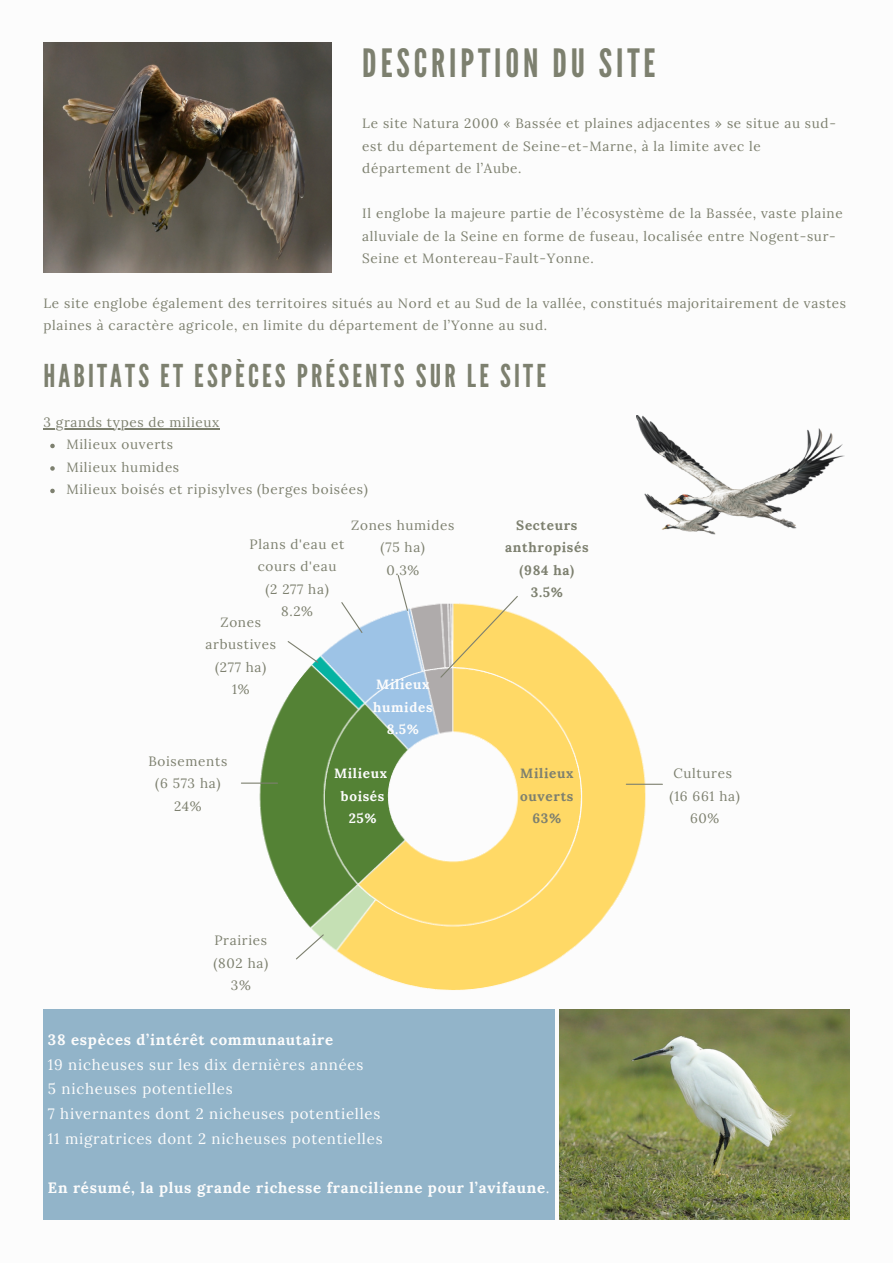
<style>
.page{position:relative;width:893px;height:1264px;background:#fff}
.page>*{position:absolute;margin:0;border:0;box-sizing:border-box;transform-origin:0 0}
.t1{font:39px "League Gothic";letter-spacing:.1em;color:#7d806f}
.t2{font:31.5px "League Gothic";letter-spacing:.1em;color:#7d806f}
.t3{font:15px "Lora";letter-spacing:.05em;color:#fcfcfc}
.t4{font:700 15px "Lora";letter-spacing:.05em;color:#fcfcfc}
.t5{font:13.5px/22.5px "Lora";letter-spacing:.05em;color:#7d806f}
.t6{font:700 13.5px/22.5px "Lora";letter-spacing:.05em;color:#7d806f}
.t7{font:700 13.5px/22.5px "Lora";letter-spacing:.05em;color:#fcfcfc}
.s1{font-weight:400}
</style>
<div class="page">
<img style="left:43px;top:43px;width:288px;height:229px">
<img style="left:559px;top:1009px;width:290px;height:210px">
<img style="left:241px;top:603px;width:422px;height:387px">
<hr style="left:626px;top:783px;width:36px;height:1px;background:#7d806f">
<hr style="left:241px;top:782px;width:36px;height:1px;background:#7d806f">
<svg style="left:295px;top:933px;width:30px;height:27px"></svg>
<svg style="left:286px;top:640px;width:33px;height:24px"></svg>
<svg style="left:340px;top:602px;width:23px;height:32px"></svg>
<svg style="left:397px;top:575px;width:12px;height:36px"></svg>
<svg style="left:439px;top:596px;width:80px;height:82px;background:#f2d889"></svg>
<img style="left:636px;top:415px;width:208px;height:120px">
<svg style="left:50px;top:443px;width:5px;height:5px"></svg>
<svg style="left:50px;top:466px;width:5px;height:4px"></svg>
<svg style="left:50px;top:488px;width:5px;height:5px"></svg>
<hr style="left:43px;top:428px;width:177px;height:1px;background:#7d806f">
<div style="left:43px;top:1009px;width:512px;height:210px;background:#92b4c9"></div>
<p class="t1" style="left:362px;top:41px;width:295px">DESCRIPTION DU SITE</p>
<p class="t5" style="left:362px;top:112px;width:475px">Le site Natura 2000 « Bassée et plaines adjacentes » se situe au sud&shy;est du département de Seine-et-Marne, à la limite avec le département de l’Aube.</p>
<p class="t5" style="left:362px;top:202px;width:482px">Il englobe la majeure partie de l’écosystème de la Bassée, vaste plaine alluviale de la Seine en forme de fuseau, localisée entre Nogent-sur-<br>Seine et Montereau-Fault-Yonne.</p>
<p class="t5" style="left:43px;top:291px;width:804px">Le site englobe également des territoires situés au Nord et au Sud de la vallée, constitués majoritairement de vastes plaines à caractère agricole, en limite du département de l’Yonne au sud.</p>
<p class="t2" style="left:43px;top:357px;width:504px">HABITATS ET ESPÈCES PRÉSENTS SUR LE SITE</p>
<p class="t5" style="left:43px;top:410px;width:177px">3 grands types de milieux</p>
<p class="t5" style="left:66px;top:433px;width:108px">Milieux ouverts</p>
<p class="t5" style="left:66px;top:455px;width:114px">Milieux humides</p>
<p class="t5" style="left:66px;top:478px;width:303px">Milieux boisés et ripisylves (berges boisées)</p>
<p class="t5" style="left:351px;top:513px;width:105px">Zones humides</p>
<p class="t5" style="left:380px;top:536px;width:46px">(75 ha)</p>
<p class="t5" style="left:386px;top:558px;width:34px">0.3%</p>
<p class="t5" style="left:249px;top:532px;width:96px;text-align:center">Plans d'eau et cours d'eau</p>
<p class="t5" style="left:265px;top:577px;width:65px">(2 277 ha)</p>
<p class="t5" style="left:281px;top:600px;width:33px">8.2%</p>
<p class="t5" style="left:205px;top:610px;width:72px;text-align:center">Zones arbustives</p>
<p class="t5" style="left:215px;top:655px;width:53px">(277 ha)</p>
<p class="t5" style="left:232px;top:677px;width:19px">1%</p>
<p class="t7" style="left:373px;top:673px;width:61px">Milieux humides</p>
<p class="t7" style="left:386px;top:718px;width:34px">8.5%</p>
<p class="t5" style="left:148px;top:749px;width:80px">Boisements</p>
<p class="t5" style="left:155px;top:772px;width:67px">(6 573 ha)</p>
<p class="t5" style="left:174px;top:794px;width:29px">24%</p>
<p class="t5" style="left:214px;top:929px;width:54px">Prairies</p>
<p class="t5" style="left:213px;top:951px;width:56px">(802 ha)</p>
<p class="t5" style="left:231px;top:974px;width:21px">3%</p>
<p class="t7" style="left:334px;top:761px;width:55px">Milieux</p>
<p class="t7" style="left:341px;top:784px;width:45px">boisés</p>
<p class="t7" style="left:348px;top:806px;width:30px">25%</p>
<p class="t6" style="left:505px;top:513px;width:85px;text-align:center">Secteurs anthropisés</p>
<p class="t6" style="left:519px;top:558px;width:56px">(984 ha)</p>
<p class="t6" style="left:530px;top:581px;width:34px">3.5%</p>
<p class="t6" style="left:520px;top:761px;width:55px">Milieux ouverts</p>
<p class="t6" style="left:532px;top:806px;width:30px">63%</p>
<p class="t4" style="left:48px;top:1029px;width:287px">38 espèces d’intérêt communautaire</p>
<p class="t3" style="left:48px;top:1054px;width:317px">19 nicheuses sur les dix dernières années</p>
<p class="t3" style="left:48px;top:1079px;width:186px">5 nicheuses potentielles</p>
<p class="t3" style="left:48px;top:1104px;width:334px">7 hivernantes dont 2 nicheuses potentielles</p>
<p class="t3" style="left:48px;top:1128px;width:336px">11 migratrices dont 2 nicheuses potentielles</p>
<p class="t4" style="left:48px;top:1178px;width:503px">En résumé, la plus grande richesse francilienne pour l’avifaune<span class="s1">.</span></p>
<p class="t5" style="left:673px;top:761px;width:60px">Cultures</p>
<p class="t5" style="left:669px;top:784px;width:72px">(16 661 ha)</p>
<p class="t5" style="left:690px;top:806px;width:31px">60%</p>
</div>
